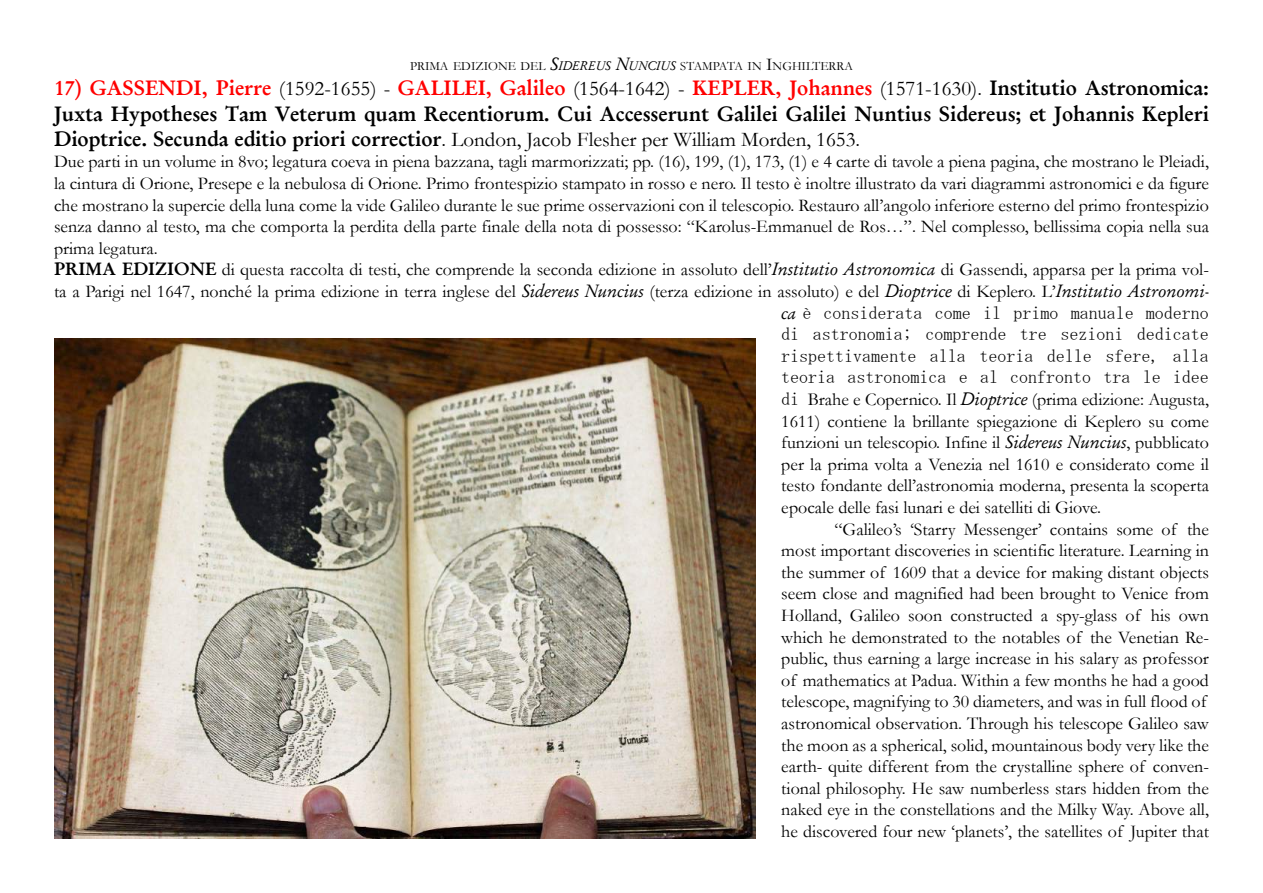
<style>
.page{position:relative;width:1263px;height:893px;background:#fff}
.page>*{position:absolute;margin:0;border:0;box-sizing:border-box;transform-origin:0 0}
.t1{font:21px/25.2px "Garamond Halbfett";color:#000}
.t2{font:21px "Garamond";color:#000}
.t3{font:18px/21.6px "Garamond";color:#000}
.t4{font:18px/21.6px "MS Mincho";color:#000;text-align:justify}
.t5{font:12.6px "Garamond";color:#000}
.s1{font-family:"Garamond Kursiv";font-size:18px}
.s2{font-family:"Garamond Kursiv"}
.s3{font-size:18px}
.s4{color:#f00}
.s5{font-family:"Garamond"}
.s6{font-family:"Garamond Halbfett"}
.s7{font-family:"MS Mincho"}
</style>
<div class="page">
<img style="left:54px;top:339px;width:702px;height:500px">
<p class="t5" style="left:410px;top:59px;width:444px">PRIMA EDIZIONE DEL <span class="s1">S</span><span class="s2">IDEREUS</span> <span class="s1">N</span><span class="s2">UNCIUS</span> STAMPATA IN <span class="s3">I</span>NGHILTERRA</p>
<p class="t1" style="left:54px;top:76px;width:1156px"><span class="s4">17) GASSENDI, Pierre</span> <span class="s5">(1592-1655) -</span> <span class="s4">GALILEI, Galileo</span> <span class="s5">(1564-1642) -</span> <span class="s4">KEPLER, Johannes</span> <span class="s5">(1571-1630).</span> Institutio Astronomica:<br>Juxta Hypotheses Tam Veterum quam Recentiorum. Cui Accesserunt Galilei Galilei Nuntius Sidereus; et Johannis Kepleri</p>
<p class="t2" style="left:54px;top:127px;width:808px"><span class="s6">Dioptrice. Secunda editio priori correctior</span>. London, Jacob Flesher per William Morden, 1653.</p>
<p class="t3" style="left:54px;top:151px;width:1156px">Due parti in un volume in 8vo; legatura coeva in piena bazzana, tagli marmorizzati; pp. (16), 199, (1), 173, (1) e 4 carte di tavole a piena pagina, che mostrano le Pleiadi, la cintura di Orione, Presepe e la nebulosa di Orione. Primo frontespizio stampato in rosso e nero. Il testo è inoltre illustrato da vari diagrammi astronomici e da figure che mostrano la supercie della luna come la vide Galileo durante le sue prime osservazioni con il telescopio. Restauro all’angolo inferiore esterno del primo frontespizio senza danno al testo, ma che comporta la perdita della parte finale della nota di possesso: “Karolus-Emmanuel de Ros…”. Nel complesso, bellissima copia nella sua prima legatura.<br><span class="s6">PRIMA EDIZIONE</span> di questa raccolta di testi, che comprende la seconda edizione in assoluto dell’<span class="s2">Institutio Astronomica</span> di Gassendi, apparsa per la prima vol&shy;ta a Parigi nel 1647, nonché la prima edizione in terra inglese del <span class="s2">Sidereus Nuncius</span> (terza edizione in assoluto) e del <span class="s2">Dioptrice</span> di Keplero. L’<span class="s2">Institutio Astronomi-</span></p>
<p class="t4" style="left:781px;top:301px;width:429px"><span class="s2">ca</span> è considerata come il primo manuale moderno di astronomia; comprende tre sezioni dedicate rispettivamente alla teoria delle sfere, alla teoria astronomica e al confronto tra le idee</p>
<p class="t3" style="left:781px;top:388px;width:429px;text-align:justify"><span class="s7">di</span> Brahe e Copernico. Il <span class="s2">Dioptrice</span> (prima edizione: Augusta, 1611) contiene la brillante spiegazione di Keplero su come funzioni un telescopio. Infine il <span class="s2">Sidereus Nuncius</span>, pubblicato per la prima volta a Venezia nel 1610 e considerato come il testo fondante dell’astronomia moderna, presenta la scoperta epocale delle fasi lunari e dei satelliti di Giove.</p>
<p class="t3" style="left:781px;top:518px;width:429px;text-indent:53px">“Galileo’s ‘Starry Messenger’ contains some of the most important discoveries in scientific literature. Learning in the summer of 1609 that a device for making distant objects seem close and magnified had been brought to Venice from Holland, Galileo soon constructed a spy-glass of his own which he demonstrated to the notables of the Venetian Re&shy;public, thus earning a large increase in his salary as professor of mathematics at Padua. Within a few months he had a good telescope, magnifying to 30 diameters, and was in full flood of astronomical observation. Through his telescope Galileo saw the moon as a spherical, solid, mountainous body very like the earth- quite different from the crystalline sphere of conven&shy;tional philosophy. He saw numberless stars hidden from the naked eye in the constellations and the Milky Way. Above all, he discovered four new ‘planets’, the satellites of Jupiter that</p>
</div>
